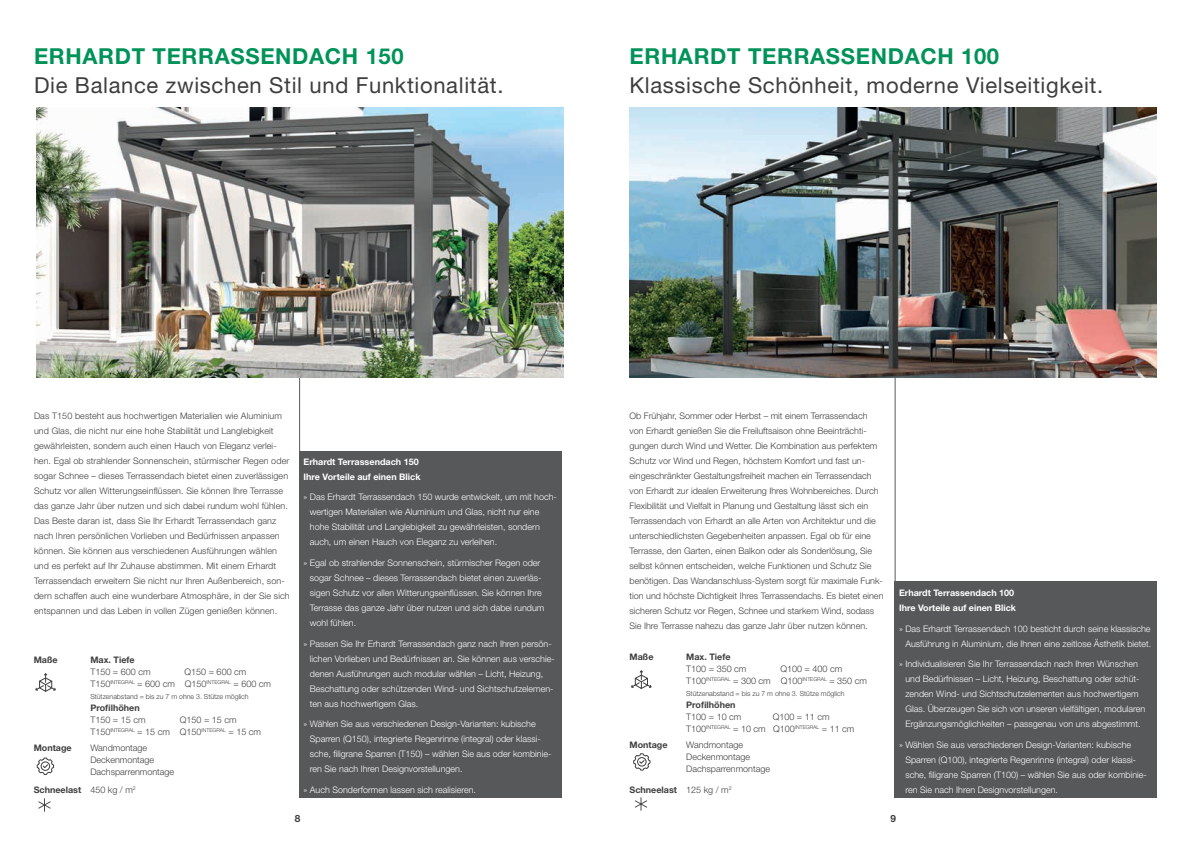
<style>
.page{position:relative;width:1191px;height:842px;background:#fff}
.page>*{position:absolute;margin:0;border:0;box-sizing:border-box;transform-origin:0 0}
.t1{font:22px "Helvetica Neue LT Pro";letter-spacing:.03em;color:#3e3e3f}
.t2{font:700 22px "Helvetica Neue LT Pro";letter-spacing:.03em;color:#009359}
.t3{font:700 10px "Helvetica Neue LT Pro";color:#3e3e3f}
.t4{font:300 9px/15px "Helvetica Neue LT Pro";color:#3e3e3f}
.t5{font:300 9px/15px "Helvetica Neue LT Pro";color:#fff}
.t6{font:700 9px "Helvetica Neue LT Pro";color:#3e3e3f}
.t7{font:700 9px/15px "Helvetica Neue LT Pro";color:#fff}
.t8{font:300 7px "Helvetica Neue LT Pro";color:#3e3e3f}
.s1{font-weight:300}
</style>
<div class="page">
<hr style="left:895px;top:137px;width:1px;height:660px;background:#57585a">
<hr style="left:299px;top:137px;width:1px;height:660px;background:#57585a">
<div style="left:895px;top:581px;width:262px;height:216px;background:#57585a"></div>
<img style="left:629px;top:108px;width:528px;height:269px">
<img style="left:36px;top:108px;width:527px;height:269px">
<div style="left:299px;top:451px;width:262px;height:346px;background:#57585a"></div>
<svg style="left:35px;top:673px;width:21px;height:19px"></svg>
<svg style="left:37px;top:757px;width:17px;height:18px"></svg>
<svg style="left:38px;top:798px;width:13px;height:14px"></svg>
<svg style="left:631px;top:670px;width:21px;height:19px"></svg>
<svg style="left:635px;top:797px;width:12px;height:14px"></svg>
<svg style="left:633px;top:753px;width:17px;height:18px"></svg>
<h1 class="t2" style="left:34px;top:42px;width:371px">ERHARDT TERRASSENDACH 150</h1>
<h1 class="t1" style="left:34px;top:72px;width:471px">Die Balance zwischen Stil und Funktionalität.</h1>
<h1 class="t2" style="left:629px;top:42px;width:371px">ERHARDT TERRASSENDACH 100</h1>
<h1 class="t1" style="left:629px;top:72px;width:475px">Klassische Schönheit, moderne Vielseitigkeit.</h1>
<p class="t4" style="left:34px;top:408px;width:257px">Das T150 besteht aus hochwertigen Materialien wie Aluminium und Glas, die nicht nur eine hohe Stabilität und Langlebigkeit gewährleisten, sondern auch einen Hauch von Eleganz verlei&shy;hen. Egal ob strahlender Sonnenschein, stürmischer Regen oder sogar Schnee – dieses Terrassendach bietet einen zuverlässigen Schutz vor allen Witterungseinflüssen. Sie können Ihre Terrasse das ganze Jahr über nutzen und sich dabei rundum wohl fühlen.<br>Das Beste daran ist, dass Sie Ihr Erhardt Terrassendach ganz nach Ihren persönlichen Vorlieben und Bedürfnissen anpassen können. Sie können aus verschiedenen Ausführungen wählen und es perfekt auf Ihr Zuhause abstimmen. Mit einem Erhardt Terrassendach erweitern Sie nicht nur Ihren Außenbereich, son&shy;dern schaffen auch eine wunderbare Atmosphäre, in der Sie sich entspannen und das Leben in vollen Zügen genießen können.</p>
<p class="t6" style="left:34px;top:654px;width:25px">Maße</p>
<p class="t6" style="left:90px;top:654px;width:46px">Max. Tiefe</p>
<p class="t4" style="left:90px;top:664px;width:62px">T150 = 600 cm</p>
<p class="t4" style="left:90px;top:665px;width:182px;line-height:12px;text-indent:94px">Q150 = 600 cm<br>T150<sup>INTEGRAL</sup> = 600 cm Q150<sup>INTEGRAL</sup> = 600 cm</p>
<p class="t8" style="left:90px;top:692px;width:160px">Stützenabstand = bis zu 7 m ohne 3. Stütze möglich</p>
<p class="t6" style="left:90px;top:702px;width:51px">Profilhöhen</p>
<p class="t4" style="left:90px;top:712px;width:57px">T150 = 15 cm</p>
<p class="t4" style="left:90px;top:713px;width:172px;line-height:12px;text-indent:89px">Q150 = 15 cm<br>T150<sup>INTEGRAL</sup> = 15 cm Q150<sup>INTEGRAL</sup> = 15 cm</p>
<p class="t6" style="left:34px;top:742px;width:39px">Montage</p>
<p class="t4" style="left:90px;top:741px;width:85px;line-height:12px">Wandmontage<br>Deckenmontage<br>Dachsparrenmontage</p>
<p class="t6" style="left:34px;top:784px;width:104px">Schneelast <span class="s1">450 kg / m</span><sup>2</sup></p>
<p class="t7" style="left:304px;top:454px;width:118px">Erhardt Terrassendach 150<br>Ihre Vorteile auf einen Blick</p>
<p class="t5" style="left:310px;top:489px;width:248px;text-indent:-6px">» Das Erhardt Terrassendach 150 wurde entwickelt, um mit hoch&shy;wertigen Materialien wie Aluminium und Glas, nicht nur eine hohe Stabilität und Langlebigkeit zu gewährleisten, sondern auch, um einen Hauch von Eleganz zu verleihen.</p>
<p class="t5" style="left:310px;top:555px;width:236px;text-indent:-6px">» Egal ob strahlender Sonnenschein, stürmischer Regen oder sogar Schnee – dieses Terrassendach bietet einen zuverläs&shy;sigen Schutz vor allen Witterungseinflüssen. Sie können Ihre Terrasse das ganze Jahr über nutzen und sich dabei rundum wohl fühlen.</p>
<p class="t5" style="left:310px;top:636px;width:246px;text-indent:-6px">» Passen Sie Ihr Erhardt Terrassendach ganz nach Ihren persön&shy;lichen Vorlieben und Bedürfnissen an. Sie können aus verschie&shy;denen Ausführungen auch modular wählen – Licht, Heizung, Beschattung oder schützenden Wind- und Sichtschutzelemen&shy;ten aus hochwertigem Glas.</p>
<p class="t5" style="left:310px;top:716px;width:243px;text-indent:-6px">» Wählen Sie aus verschiedenen Design-Varianten: kubische Sparren (Q150), integrierte Regenrinne (integral) oder klassi&shy;sche, filigrane Sparren (T150) – wählen Sie aus oder kombinie&shy;ren Sie nach Ihren Designvorstellungen.</p>
<p class="t5" style="left:304px;top:782px;width:174px">» Auch Sonderformen lassen sich realisieren.</p>
<p class="t4" style="left:629px;top:408px;width:255px">Ob Frühjahr, Sommer oder Herbst – mit einem Terrassendach von Erhardt genießen Sie die Freiluftsaison ohne Beeinträchti&shy;gungen durch Wind und Wetter. Die Kombination aus perfektem Schutz vor Wind und Regen, höchstem Komfort und fast un&shy;eingeschränkter Gestaltungsfreiheit machen ein Terrassendach von Erhardt zur idealen Erweiterung Ihres Wohnbereiches. Durch Flexibilität und Vielfalt in Planung und Gestaltung lässt sich ein Terrassendach von Erhardt an alle Arten von Architektur und die unterschiedlichsten Gegebenheiten anpassen. Egal ob für eine Terrasse, den Garten, einen Balkon oder als Sonderlösung, Sie selbst können entscheiden, welche Funktionen und Schutz Sie benötigen. Das Wandanschluss-System sorgt für maximale Funk&shy;tion und höchste Dichtigkeit Ihres Terrassendachs. Es bietet einen sicheren Schutz vor Regen, Schnee und starkem Wind, sodass Sie Ihre Terrasse nahezu das ganze Jahr über nutzen können.</p>
<p class="t6" style="left:629px;top:651px;width:25px">Maße</p>
<p class="t6" style="left:686px;top:651px;width:46px">Max. Tiefe</p>
<p class="t4" style="left:686px;top:661px;width:62px">T100 = 350 cm</p>
<p class="t4" style="left:686px;top:662px;width:182px;line-height:12px;text-indent:94px">Q100 = 400 cm<br>T100<sup>INTEGRAL</sup> = 300 cm Q100<sup>INTEGRAL</sup> = 350 cm</p>
<p class="t8" style="left:686px;top:689px;width:160px">Stützenabstand = bis zu 7 m ohne 3. Stütze möglich</p>
<p class="t6" style="left:686px;top:699px;width:51px">Profilhöhen</p>
<p class="t4" style="left:686px;top:709px;width:57px">T100 = 10 cm</p>
<p class="t4" style="left:686px;top:710px;width:170px;line-height:12px;text-indent:87px">Q100 = 11 cm<br>T100<sup>INTEGRAL</sup> = 10 cm Q100<sup>INTEGRAL</sup> = 11 cm</p>
<p class="t6" style="left:629px;top:739px;width:39px">Montage</p>
<p class="t4" style="left:686px;top:738px;width:85px;line-height:12px">Wandmontage<br>Deckenmontage<br>Dachsparrenmontage</p>
<p class="t6" style="left:629px;top:784px;width:104px">Schneelast <span class="s1">125 kg / m</span><sup>2</sup></p>
<p class="t7" style="left:899px;top:585px;width:118px">Erhardt Terrassendach 100<br>Ihre Vorteile auf einen Blick</p>
<p class="t5" style="left:899px;top:621px;width:254px;text-align:right">» Das Erhardt Terrassendach 100 besticht durch seine klassische<br>Ausführung in Aluminium, die Ihnen eine zeitlose Ästhetik bietet.</p>
<p class="t5" style="left:905px;top:656px;width:241px;text-indent:-6px">» Individualisieren Sie Ihr Terrassendach nach Ihren Wünschen und Bedürfnissen – Licht, Heizung, Beschattung oder schüt&shy;zenden Wind- und Sichtschutzelementen aus hochwertigem Glas. Überzeugen Sie sich von unseren vielfältigen, modularen Ergänzungsmöglichkeiten – passgenau von uns abgestimmt.</p>
<p class="t5" style="left:905px;top:737px;width:243px;text-indent:-6px">» Wählen Sie aus verschiedenen Design-Varianten: kubische Sparren (Q100), integrierte Regenrinne (integral) oder klassi&shy;sche, filigrane Sparren (T100) – wählen Sie aus oder kombinie&shy;ren Sie nach Ihren Designvorstellungen.</p>
<p class="t3" style="left:295px;top:812px;width:7px">8</p>
<p class="t3" style="left:890px;top:812px;width:7px">9</p>
</div>
